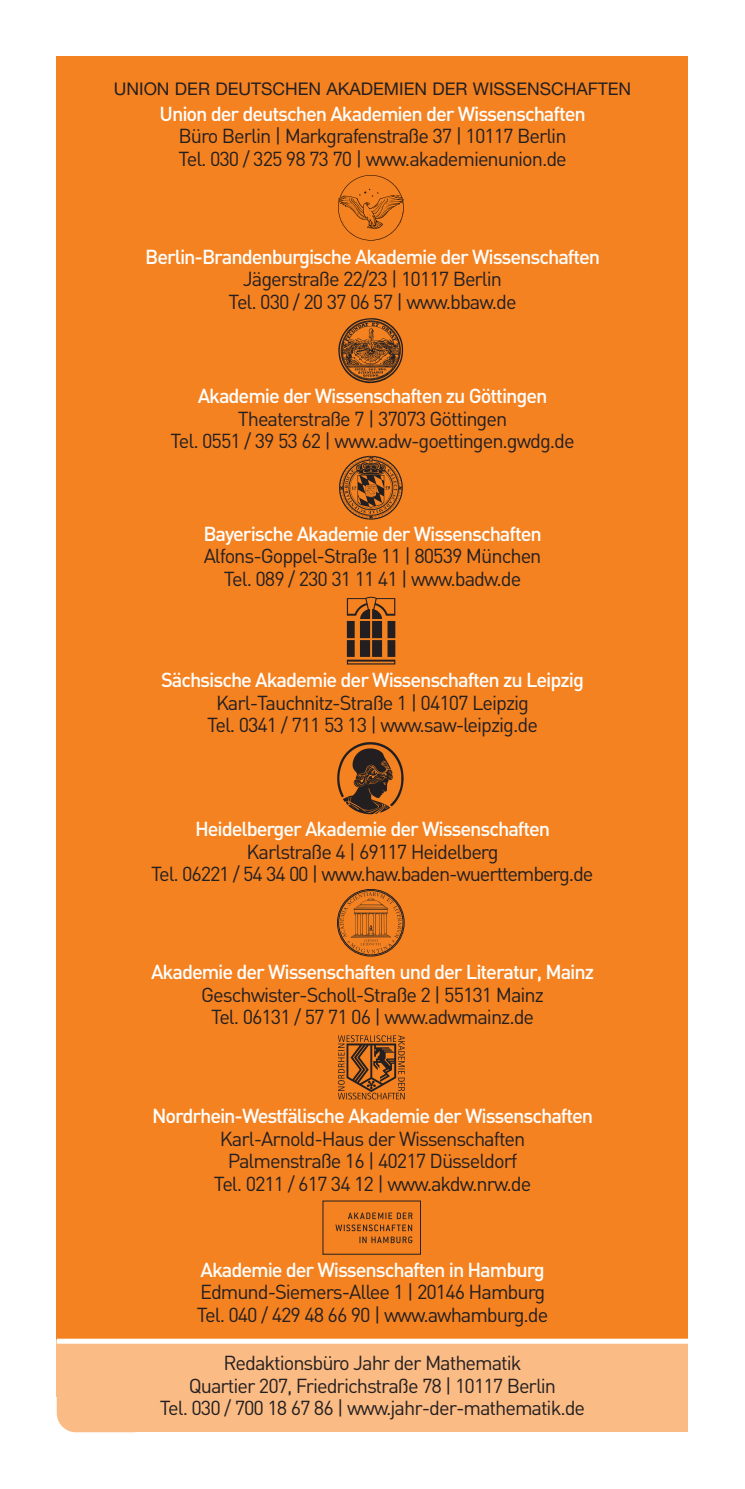
<style>
.page{position:relative;width:745px;height:1489px;background:#fff}
.page>*{position:absolute;margin:0;border:0;box-sizing:border-box;transform-origin:0 0}
.t1{font:20px/22.5px "DIN";letter-spacing:-.05em;color:#231f20;text-align:center}
.t2{font:500 20px "DIN";letter-spacing:-.055em;color:#fff}
.t3{font:17.5px "Helvetica Neue LT";color:#231f20}
</style>
<div class="page">
<div style="left:57px;top:57px;width:630px;height:1284px;background:#f58220"></div>
<div style="left:108px;top:1340px;width:579px;height:91px;background:#fbbb85"></div>
<div style="left:57px;top:1340px;width:630px;height:51px;background:#fbbb85"></div>
<div style="left:57px;top:1348px;width:95px;height:83px;background:#fbbb85;border-radius:19px"></div>
<svg style="left:346px;top:596px;width:49px;height:68px"></svg>
<svg style="left:338px;top:318px;width:65px;height:65px"></svg>
<svg style="left:339px;top:456px;width:63px;height:63px"></svg>
<div style="left:57px;top:1338px;width:630px;height:5px;background:#fff"></div>
<svg style="left:348px;top:1212px;width:64px;height:6px"></svg>
<svg style="left:335px;top:1224px;width:77px;height:19px"></svg>
<svg style="left:338px;top:175px;width:66px;height:65px"></svg>
<svg style="left:339px;top:892px;width:62px;height:61px"></svg>
<div style="left:338px;top:890px;width:65px;height:65px;border:1px solid #231f20;border-radius:50%"></div>
<svg style="left:337px;top:1035px;width:67px;height:64px"></svg>
<svg style="left:337px;top:742px;width:66px;height:72px"></svg>
<p class="t3" style="left:114px;top:83px;width:518px">UNION DER DEUTSCHEN AKADEMIEN DER WISSENSCHAFTEN</p>
<p class="t2" style="left:159px;top:102px;width:427px">Union der deutschen Akademien der Wissenschaften</p>
<p class="t1" style="left:178px;top:125px;width:390px;text-align:left">Büro Berlin | Markgrafenstraße 37 | 10117 Berlin<br>Tel. 030 / 325 98 73 70 | www.akademienunion.de</p>
<p class="t2" style="left:145px;top:245px;width:456px">Berlin-Brandenburgische Akademie der Wissenschaften</p>
<p class="t1" style="left:228px;top:268px;width:289px">Jägerstraße 22/23 | 10117 Berlin<br>Tel. 030 / 20 37 06 57 | www.bbaw.de</p>
<p class="t2" style="left:197px;top:384px;width:351px">Akademie der Wissenschaften zu Göttingen</p>
<p class="t1" style="left:170px;top:407px;width:405px">Theaterstraße 7 | 37073 Göttingen<br>Tel. 0551 / 39 53 62 | www.adw-goettingen.gwdg.de</p>
<p class="t2" style="left:203px;top:522px;width:339px">Bayerische Akademie der Wissenschaften</p>
<p class="t1" style="left:204px;top:545px;width:339px">Alfons-Goppel-Straße 11 | 80539 München<br>Tel. 089 / 230 31 11 41 | www.badw.de</p>
<p class="t2" style="left:161px;top:668px;width:424px">Sächsische Akademie der Wissenschaften zu Leipzig</p>
<p class="t1" style="left:207px;top:691px;width:332px">Karl-Tauchnitz-Straße 1 | 04107 Leipzig<br>Tel. 0341 / 711 53 13 | www.saw-leipzig.de</p>
<p class="t2" style="left:195px;top:817px;width:356px">Heidelberger Akademie der Wissenschaften</p>
<p class="t1" style="left:151px;top:840px;width:443px">Karlstraße 4 | 69117 Heidelberg<br>Tel. 06221 / 54 34 00 | www.haw.baden-wuerttemberg.de</p>
<p class="t2" style="left:151px;top:960px;width:444px">Akademie der Wissenschaften und der Literatur, Mainz</p>
<p class="t1" style="left:201px;top:983px;width:344px">Geschwister-Scholl-Straße 2 | 55131 Mainz<br>Tel. 06131 / 57 71 06 | www.adwmainz.de</p>
<p class="t2" style="left:152px;top:1104px;width:442px">Nordrhein-Westfälische Akademie der Wissenschaften</p>
<p class="t1" style="left:214px;top:1127px;width:318px">Karl-Arnold-Haus der Wissenschaften<br>Palmenstraße 16 | 40217 Düsseldorf<br>Tel. 0211 / 617 34 12 | www.akdw.nrw.de</p>
<p class="t2" style="left:200px;top:1258px;width:345px">Akademie der Wissenschaften in Hamburg</p>
<p class="t1" style="left:197px;top:1281px;width:353px;text-align:left">Edmund-Siemers-Allee 1 | 20146 Hamburg<br>Tel. 040 / 429 48 66 90 | www.awhamburg.de</p>
<p class="t1" style="left:160px;top:1351px;width:426px">Redaktionsbüro Jahr der Mathematik<br>Quartier 207, Friedrichstraße 78 | 10117 Berlin<br>Tel. 030 / 700 18 67 86 | www.jahr-der-mathematik.de</p>
</div>
